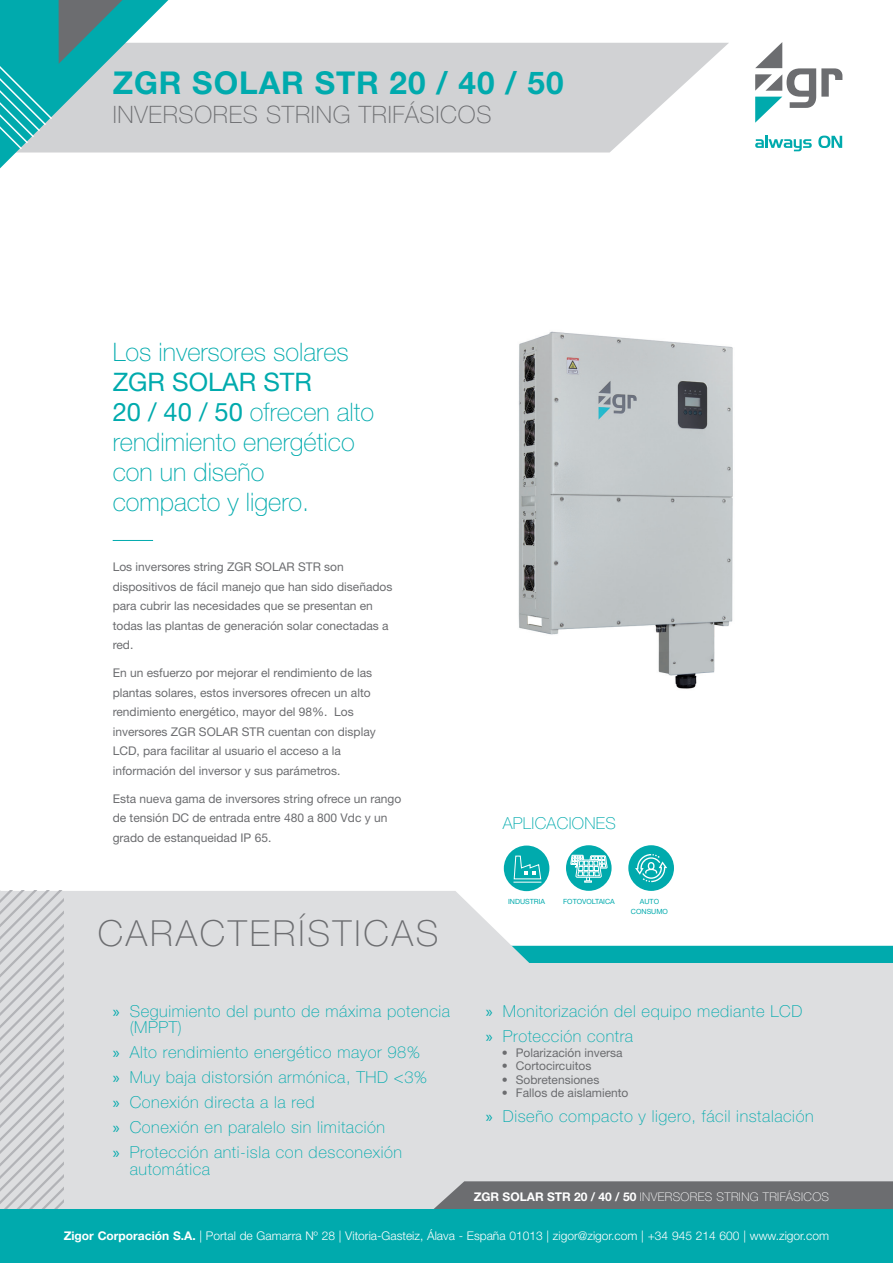
<style>
.page{position:relative;width:893px;height:1263px;background:#fff}
.page>*{position:absolute;margin:0;border:0;box-sizing:border-box;transform-origin:0 0}
.t1{font:100 36px "Helvetica Neue LT Std";letter-spacing:.08em;color:#6c6d70}
.t2{font:700 31.5px "Helvetica Neue LT Std";letter-spacing:.03em;color:#00aaad}
.t3{font:100 25.5px/30px "Helvetica Neue LT Std";color:#00aaad}
.t4{font:100 24px "Helvetica Neue LT Std";letter-spacing:.03em;color:#6c6d70}
.t5{font:100 16.5px/16.5px "Helvetica Neue LT Std";letter-spacing:.035em;color:#00aaad}
.texto{font:12px/19.5px "Helvetica Neue LT Std";color:#6c6d70}
.t6{font:300 12px "Helvetica Neue LT Std";color:#fff}
.t7{font:100 12px "Helvetica Neue LT Std";letter-spacing:.03em;color:#fff}
.iconos{font:7.2px "Helvetica Neue LT Std";color:#00aaad}
.s1{font-weight:400}
.s2{font-family:"Myriad Pro";font-weight:400}
.s3{font-weight:700}
</style>
<div class="page">
<svg style="left:168px;top:43px;width:561px;height:109px;background:#d5d6d8"></svg>
<svg style="left:0;top:0;width:168px;height:168px;background:#75bfc1"></svg>
<div style="left:592px;top:946px;width:301px;height:18px;background:#00aaad"></div>
<div style="left:0;top:964px;width:893px;height:299px;background:#dddee0"></div>
<svg style="left:64px;top:891px;width:528px;height:73px;fill:#dddee0"></svg>
<img style="left:518px;top:331px;width:215px;height:358px">
<svg style="left:0;top:891px;width:64px;height:318px"></svg>
<div style="left:434px;top:1181px;width:459px;height:28px;background:#6c6d70"></div>
<div style="left:504px;top:845px;width:45px;height:46px;background:#00aaad;border-radius:50%"></div>
<svg style="left:513px;top:855px;width:29px;height:28px"></svg>
<div style="left:566px;top:845px;width:46px;height:46px;background:#00aaad;border-radius:50%"></div>
<svg style="left:570px;top:852px;width:37px;height:30px"></svg>
<div style="left:628px;top:845px;width:46px;height:46px;background:#00aaad;border-radius:50%"></div>
<svg style="left:635px;top:854px;width:32px;height:28px"></svg>
<svg style="left:755px;top:42px;width:87px;height:81px"></svg>
<svg style="left:755px;top:136px;width:57px;height:15px"></svg>
<svg style="left:818px;top:136px;width:24px;height:12px"></svg>
<hr style="left:113px;top:540px;width:40px;height:1px;background:#00aaad">
<div style="left:0;top:1209px;width:893px;height:54px;background:#00aaad"></div>
<p class="t2" style="left:113px;top:64px;width:452px">ZGR SOLAR STR 20 / 40 / 50</p>
<p class="t4" style="left:113px;top:101px;width:380px">INVERSORES STRING TRIFÁSICOS</p>
<p class="t3" style="left:113px;top:336px;width:263px">Los inversores solares<br><span class="s1">ZGR SOLAR STR<br>20 / 40 / 50</span> ofrecen alto rendimiento energético con un diseño compacto y ligero.</p>
<p class="texto" style="left:113px;top:557px;width:281px">Los inversores string ZGR SOLAR STR son dispositivos de fácil manejo que han sido diseñados para cubrir las necesidades que se presentan en todas las plantas de generación solar conectadas a red.</p>
<p class="texto" style="left:113px;top:663px;width:265px">En un esfuerzo por mejorar el rendimiento de las plantas solares, estos inversores ofrecen un alto rendimiento energético, mayor del 98%. Los inversores ZGR SOLAR STR cuentan con display LCD, para facilitar al usuario el acceso a la información del inversor y sus parámetros.</p>
<p class="texto" style="left:113px;top:788px;width:290px">Esta nueva gama de inversores string ofrece un rango de tensión DC de entrada entre 480 a 800 Vdc y un grado de estanqueidad IP 65.</p>
<p class="t1" style="left:98px;top:912px;width:342px">CARACTERÍSTICAS</p>
<p class="t5" style="left:130px;top:1002px;width:322px;text-indent:-17px"><span class="s2">»</span> Seguimiento del punto de máxima potencia (MPPT)</p>
<p class="t5" style="left:113px;top:1044px;width:309px"><span class="s2">»</span> Alto rendimiento energético mayor 98%</p>
<p class="t5" style="left:113px;top:1069px;width:316px"><span class="s2">»</span> Muy baja distorsión armónica, THD &lt;3%</p>
<p class="t5" style="left:113px;top:1094px;width:204px"><span class="s2">»</span> Conexión directa a la red</p>
<p class="t5" style="left:113px;top:1119px;width:274px"><span class="s2">»</span> Conexión en paralelo sin limitación</p>
<p class="t5" style="left:130px;top:1144px;width:274px;text-indent:-17px"><span class="s2">»</span> Protección anti-isla con desconexión automática</p>
<p class="t5" style="left:503px;top:815px;width:115px">APLICACIONES</p>
<p class="iconos" style="left:508px;top:897px;width:39px">INDUSTRIA</p>
<p class="iconos" style="left:563px;top:897px;width:53px">FOTOVOLTAICA</p>
<p class="iconos" style="left:640px;top:897px;width:21px">AUTO</p>
<p class="iconos" style="left:631px;top:907px;width:39px">CONSUMO</p>
<p class="t5" style="left:486px;top:1002px;width:318px"><span class="s2">»</span> Monitorización del equipo mediante LCD</p>
<p class="t5" style="left:486px;top:1027px;width:149px"><span class="s2">»</span> Protección contra</p>
<p class="texto" style="left:502px;top:1042px;width:122px">• Polarización inversa</p>
<p class="texto" style="left:502px;top:1056px;width:91px">• Cortocircuitos</p>
<p class="texto" style="left:502px;top:1069px;width:99px">• Sobretensiones</p>
<p class="texto" style="left:502px;top:1083px;width:128px">• Fallos de aislamiento</p>
<p class="t5" style="left:486px;top:1108px;width:329px"><span class="s2">»</span> Diseño compacto y ligero, fácil instalación</p>
<p class="t7" style="left:474px;top:1190px;width:357px"><span class="s3">ZGR SOLAR STR 20 / 40 / 50</span> INVERSORES STRING TRIFÁSICOS</p>
<p class="t6" style="left:64px;top:1228px;width:767px"><span class="s3">Zigor Corporación S.A.</span> | Portal de Gamarra Nº 28 | Vitoria-Gasteiz, Álava - España 01013 | zigor@zigor.com | +34 945 214 600 | www.zigor.com</p>
</div>
